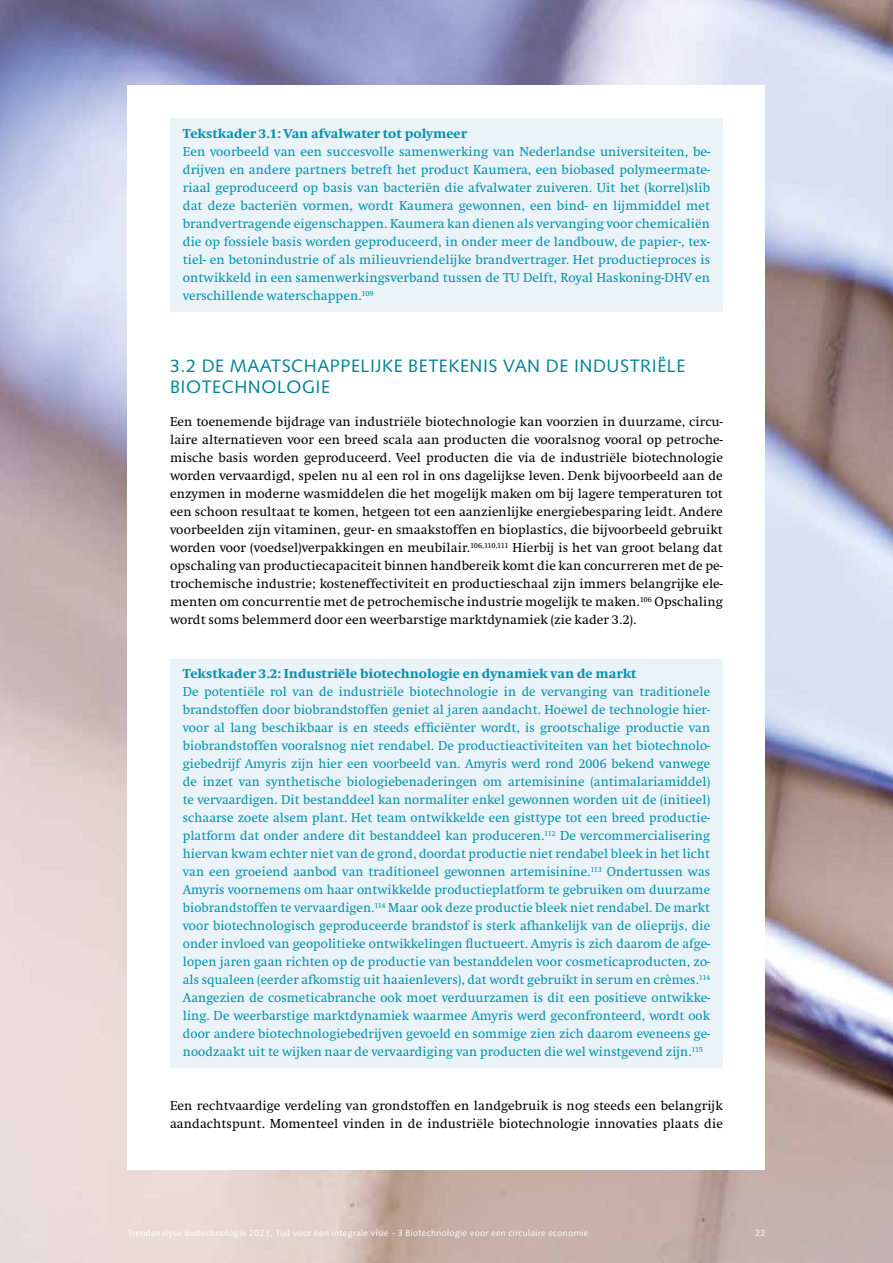
<style>
.page{position:relative;width:893px;height:1263px;background:#fff}
.page>*{position:absolute;margin:0;border:0;box-sizing:border-box;transform-origin:0 0}
.t1{font:18px/21px "Syntax LT Std";letter-spacing:.03em;color:#008396}
.t2{font:13.5px/18px "Swift";letter-spacing:.005em;color:#0092ae;text-align:justify}
.t3{font:13.5px/18px "Swift";letter-spacing:.005em;color:#000;text-align:justify}
.t4{font:800 13.5px "Swift";letter-spacing:.005em;color:#0092ae}
.t5{font:9px "Syntax LT Std";letter-spacing:.04em;color:#fff}
</style>
<div class="page">
<img style="left:0;top:0;width:893px;height:1263px">
<div style="left:128px;top:85px;width:637px;height:1084px;background:#fff"></div>
<div style="left:170px;top:119px;width:553px;height:193px;background:#eaf4f8"></div>
<div style="left:170px;top:659px;width:553px;height:408px;background:#eaf4f8"></div>
<p class="t4" style="left:183px;top:126px;width:286px">Tekstkader 3.1: Van afvalwater tot polymeer</p>
<p class="t2" style="left:183px;top:143px;width:529px">Een voorbeeld van een succesvolle samenwerking van Nederlandse universiteiten, be&shy;drijven en andere partners betreft het product Kaumera, een biobased polymeermate&shy;riaal geproduceerd op basis van bacteriën die afvalwater zuiveren. Uit het (korrel)slib dat deze bacteriën vormen, wordt Kaumera gewonnen, een bind- en lijmmiddel met brandvertragende eigenschappen. Kaumera kan dienen als vervanging voor chemicaliën die op fossiele basis worden geproduceerd, in onder meer de landbouw, de papier-, tex&shy;tiel- en betonindustrie of als milieuvriendelijke brandvertrager. Het productieproces is ontwikkeld in een samenwerkingsverband tussen de TU Delft, Royal Haskoning-DHV en verschillende waterschappen.<sup>109</sup></p>
<h1 class="t1" style="left:170px;top:356px;width:517px">3.2 DE MAATSCHAPPELIJKE BETEKENIS VAN DE INDUSTRIËLE<br>BIOTECHNOLOGIE</h1>
<p class="t3" style="left:170px;top:413px;width:554px">Een toenemende bijdrage van industriële biotechnologie kan voorzien in duurzame, circu&shy;laire alternatieven voor een breed scala aan producten die vooralsnog vooral op petroche&shy;mische basis worden geproduceerd. Veel producten die via de industriële biotechnologie worden vervaardigd, spelen nu al een rol in ons dagelijkse leven. Denk bijvoorbeeld aan de enzymen in moderne wasmiddelen die het mogelijk maken om bij lagere temperaturen tot een schoon resultaat te komen, hetgeen tot een aanzienlijke energiebesparing leidt. Andere voorbeelden zijn vitaminen, geur- en smaakstoffen en bioplastics, die bijvoorbeeld gebruikt worden voor (voedsel)verpakkingen en meubilair.<sup>106,110,111</sup> Hierbij is het van groot belang dat opschaling van productiecapaciteit binnen handbereik komt die kan concurreren met de pe&shy;trochemische industrie; kosteneffectiviteit en productieschaal zijn immers belangrijke ele&shy;menten om concurrentie met de petrochemische industrie mogelijk te maken.<sup>106</sup> Opschaling wordt soms belemmerd door een weerbarstige marktdynamiek (zie kader 3.2).</p>
<p class="t4" style="left:183px;top:666px;width:455px">Tekstkader 3.2: Industriële biotechnologie en dynamiek van de markt</p>
<p class="t2" style="left:183px;top:683px;width:529px">De potentiële rol van de industriële biotechnologie in de vervanging van traditionele brandstoffen door biobrandstoffen geniet al jaren aandacht. Hoewel de technologie hier&shy;voor al lang beschikbaar is en steeds efficiënter wordt, is grootschalige productie van biobrandstoffen vooralsnog niet rendabel. De productieactiviteiten van het biotechnolo&shy;giebedrijf Amyris zijn hier een voorbeeld van. Amyris werd rond 2006 bekend vanwege de inzet van synthetische biologiebenaderingen om artemisinine (antimalariamiddel) te vervaardigen. Dit bestanddeel kan normaliter enkel gewonnen worden uit de (initieel) schaarse zoete alsem plant. Het team ontwikkelde een gisttype tot een breed productie&shy;platform dat onder andere dit bestanddeel kan produceren.<sup>112</sup> De vercommercialisering hiervan kwam echter niet van de grond, doordat productie niet rendabel bleek in het licht van een groeiend aanbod van traditioneel gewonnen artemisinine.<sup>113</sup> Ondertussen was Amyris voornemens om haar ontwikkelde productieplatform te gebruiken om duurzame biobrandstoffen te vervaardigen.<sup>114</sup> Maar ook deze productie bleek niet rendabel. De markt voor biotechnologisch geproduceerde brandstof is sterk afhankelijk van de olieprijs, die onder invloed van geopolitieke ontwikkelingen fluctueert. Amyris is zich daarom de afge&shy;lopen jaren gaan richten op de productie van bestanddelen voor cosmeticaproducten, zo&shy;als squaleen (eerder afkomstig uit haaienlevers), dat wordt gebruikt in serum en crèmes.<sup>114<br></sup>Aangezien de cosmeticabranche ook moet verduurzamen is dit een positieve ontwikke&shy;ling. De weerbarstige marktdynamiek waarmee Amyris werd geconfronteerd, wordt ook door andere biotechnologiebedrijven gevoeld en sommige zien zich daarom eveneens ge&shy;noodzaakt uit te wijken naar de vervaardiging van producten die wel winstgevend zijn.<sup>115</sup></p>
<p class="t3" style="left:170px;top:1097px;width:554px">Een rechtvaardige verdeling van grondstoffen en landgebruik is nog steeds een belangrijk aandachtspunt. Momenteel vinden in de industriële biotechnologie innovaties plaats die</p>
<p class="t5" style="left:128px;top:1228px;width:462px">Trendanalyse Biotechnologie 2023, Tijd voor een integrale visie - 3 Biotechnologie voor een circulaire economie</p>
<p class="t5" style="left:755px;top:1228px;width:12px">22</p>
</div>
